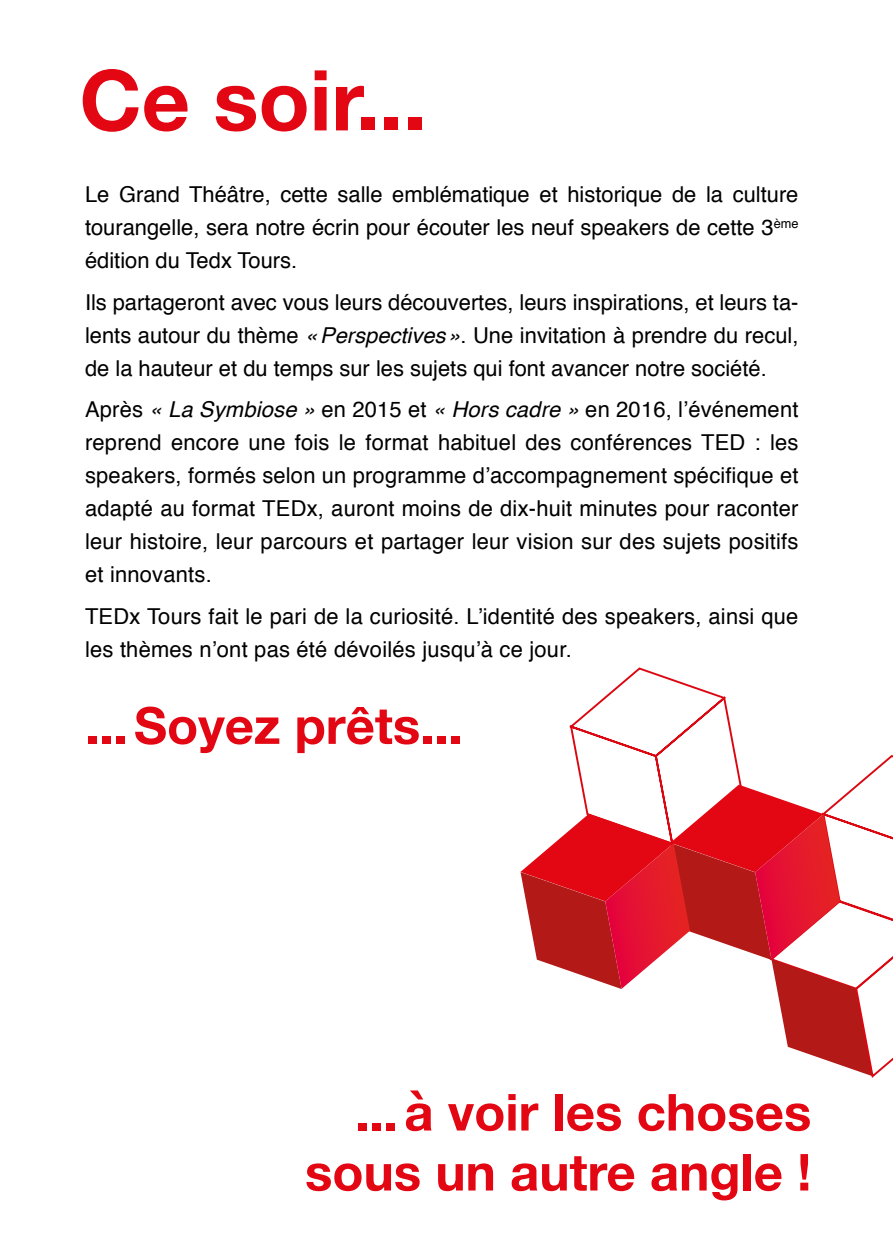
<style>
.page{position:relative;width:893px;height:1259px;background:#fff}
.page>*{position:absolute;margin:0;border:0;box-sizing:border-box;transform-origin:0 0}
.t1{font:700 84px "Helvetica Neue";color:#e30613}
.t2{font:700 51px/60px "Helvetica Neue";color:#e30613;text-align:right}
.t3{font:21.9px/33px "Helvetica";letter-spacing:.01em;color:#000;text-align:justify}
.s1{font-style:italic}
</style>
<div class="page">
<svg style="left:569px;top:667px;width:324px;height:117px"></svg>
<svg style="left:520px;top:784px;width:373px;height:294px"></svg>
<h1 class="t1" style="left:80px;top:35px;width:348px">Ce soir...</h1>
<p class="t3" style="left:85px;top:179px;width:715px">Le Grand Théâtre, cette salle emblématique et historique de la culture tourangelle, sera notre écrin pour écouter les neuf speakers de cette 3<sup>ème </sup>édition du Tedx Tours.</p>
<p class="t3" style="left:85px;top:286px;width:715px">Ils partageront avec vous leurs découvertes, leurs inspirations, et leurs ta&shy;lents autour du thème <span class="s1">«Perspectives»</span>. Une invitation à prendre du recul, de la hauteur et du temps sur les sujets qui font avancer notre société.</p>
<p class="t3" style="left:85px;top:394px;width:715px">Après <span class="s1">« La Symbiose »</span> en 2015 et <span class="s1">« Hors cadre »</span> en 2016, l’événement reprend encore une fois le format habituel des conférences TED : les speakers, formés selon un programme d’accompagnement spécifique et adapté au format TEDx, auront moins de dix-huit minutes pour raconter leur histoire, leur parcours et partager leur vision sur des sujets positifs et innovants.</p>
<p class="t3" style="left:85px;top:600px;width:715px">TEDx Tours fait le pari de la curiosité. L’identité des speakers, ainsi que les thèmes n’ont pas été dévoilés jusqu’à ce jour.</p>
<h2 class="t2" style="left:85px;top:697px;width:379px">...Soyez prêts...</h2>
<h2 class="t2" style="left:305px;top:1083px;width:508px">...à voir les choses sous un autre angle !</h2>
</div>
